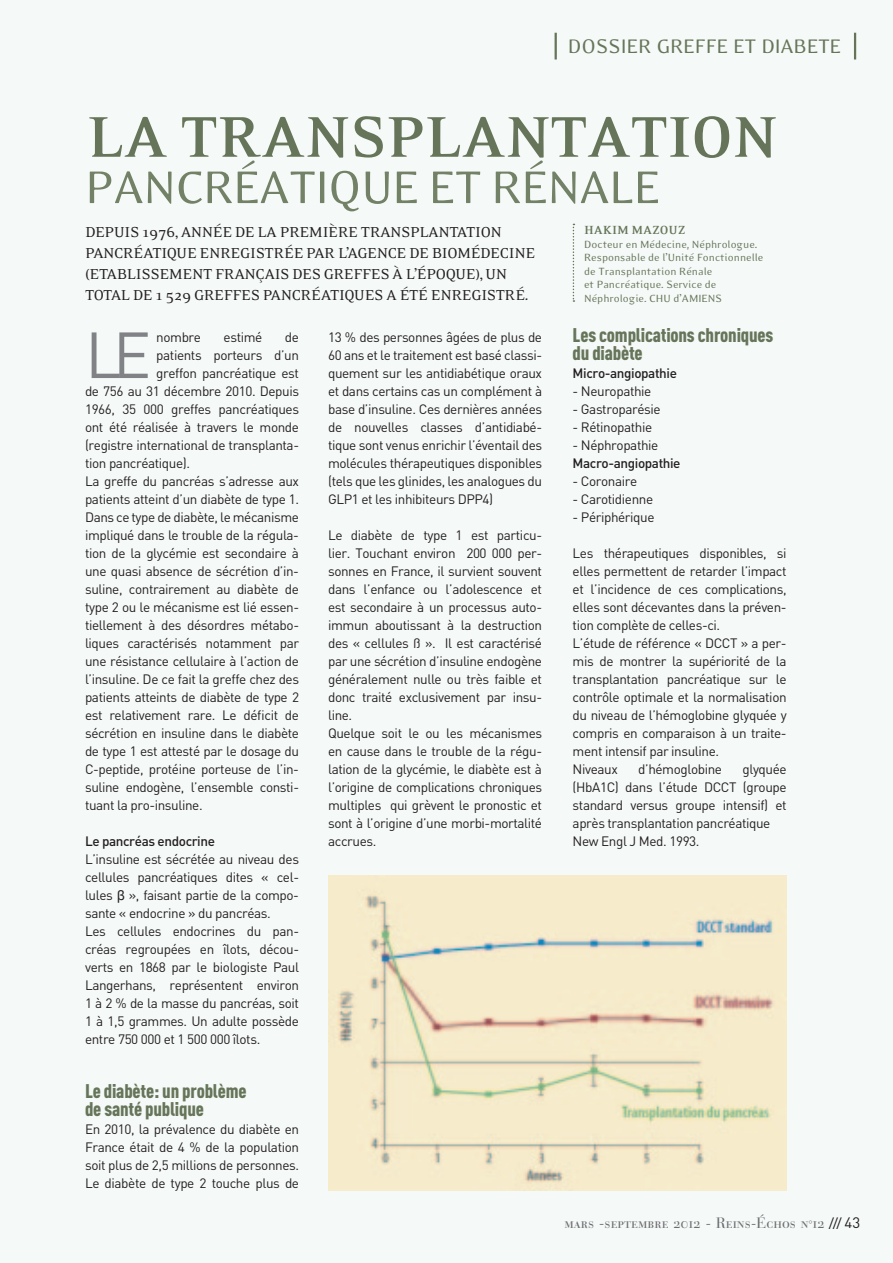
<style>
.page{position:relative;width:893px;height:1263px;background:#f5f9f7}
.page>*{position:absolute;margin:0;border:0;box-sizing:border-box;transform-origin:0 0}
.t1{font:700 65.85px "Eidetic Serif";letter-spacing:-.02em;color:#66755a}
.t2{font:64.05px "DIN";color:#808285}
.t3{font:52.5px "Eidetic Modern";color:#738167}
.t4{font:22.5px "Eidetic Modern";letter-spacing:-.005em;color:#66755a}
.t5{font:900 19.5px/18px "DIN Cond";letter-spacing:-.01em;color:#66755a}
.t6{font:16.5px/21px "Eidetic Serif";letter-spacing:-.02em;color:#231f20}
.t7{font:15px "Bauer Bodoni Roman SC";color:#6c6d70}
.t8{font:13.5px/18px "DIN";letter-spacing:-.03em;color:#231f20}
.t9{font:500 13.5px "DIN";letter-spacing:-.03em;color:#231f20}
.t10{font:700 13.5px "Eidetic Serif";letter-spacing:-.01em;color:#66755a}
.t11{font:12px/13.5px "Eidetic Modern";color:#66755a}
.s1{font-family:"Helvetica"}
.s2{font-size:10.5px}
.s3{font-family:"DIN";font-size:13.5px;color:#231f20}
.s4{font-family:"DIN";color:#231f20}
</style>
<div class="page">
<hr style="left:854px;top:33px;width:2px;height:27px;background:#66755a">
<hr style="left:555px;top:33px;width:2px;height:27px;background:#66755a">
<svg style="left:573px;top:224px;width:1px;height:78px"></svg>
<img style="left:329px;top:876px;width:458px;height:315px">
<h3 class="t4" style="left:568px;top:35px;width:275px">DOSSIER GREFFE ET DIABETE</h3>
<h1 class="t1" style="left:87px;top:103px;width:693px">LA TRANSPLANTATION</h1>
<h3 class="t3" style="left:85px;top:160px;width:59px">pancr</h3>
<h3 class="t3" style="left:233px;top:160px;width:342px">éatique et rénale</h3>
<p class="t6" style="left:85px;top:221px;width:452px">DEPUIS 1976, ANNÉE DE LA PREMIÈRE TRANSPLANTATION PANCRÉATIQUE ENREGISTRÉE PAR L’AGENCE DE BIOMÉDECINE (ETABLISSEMENT FRANÇAIS DES GREFFES À L’ÉPOQUE), UN TOTAL DE 1 529 GREFFES PANCRÉATIQUES A ÉTÉ ENREGISTRÉ.</p>
<h2 class="t2" style="left:85px;top:315px;width:58px">Le</h2>
<p class="t8" style="left:156px;top:328px;width:46px">nombre</p>
<p class="t8" style="left:224px;top:328px;width:40px">estimé</p>
<p class="t8" style="left:285px;top:328px;width:16px">de</p>
<p class="t8" style="left:156px;top:346px;width:144px">patients porteurs d’un</p>
<p class="t8" style="left:156px;top:364px;width:144px">greffon pancréatique est</p>
<p class="t8" style="left:85px;top:382px;width:216px">de 756 au 31 décembre 2010. Depuis</p>
<p class="t8" style="left:85px;top:400px;width:216px">1966, 35 000 greffes pancréatiques</p>
<p class="t8" style="left:85px;top:418px;width:216px">ont été réalisée à travers le monde</p>
<p class="t8" style="left:85px;top:436px;width:216px">(registre international de transplanta-</p>
<p class="t8" style="left:85px;top:454px;width:106px">tion pancréatique).</p>
<p class="t8" style="left:85px;top:472px;width:216px">La greffe du pancréas s’adresse aux</p>
<p class="t8" style="left:85px;top:490px;width:216px">patients atteint d’un diabète de type 1.</p>
<p class="t8" style="left:85px;top:508px;width:216px">Dans ce type de diabète, le mécanisme</p>
<p class="t8" style="left:85px;top:526px;width:216px">impliqué dans le trouble de la régula-</p>
<p class="t8" style="left:85px;top:544px;width:216px">tion de la glycémie est secondaire à</p>
<p class="t8" style="left:85px;top:562px;width:216px">une quasi absence de sécrétion d’in-</p>
<p class="t8" style="left:85px;top:580px;width:216px">suline, contrairement au diabète de</p>
<p class="t8" style="left:85px;top:598px;width:216px">type 2 ou le mécanisme est lié essen-</p>
<p class="t8" style="left:85px;top:616px;width:216px">tiellement à des désordres métabo-</p>
<p class="t8" style="left:85px;top:634px;width:216px">liques caractérisés notamment par</p>
<p class="t8" style="left:85px;top:652px;width:216px">une résistance cellulaire à l’action de</p>
<p class="t8" style="left:85px;top:670px;width:216px">l’insuline. De ce fait la greffe chez des</p>
<p class="t8" style="left:85px;top:688px;width:216px">patients atteints de diabète de type 2</p>
<p class="t8" style="left:85px;top:706px;width:216px">est relativement rare. Le déficit de</p>
<p class="t8" style="left:85px;top:724px;width:216px">sécrétion en insuline dans le diabète</p>
<p class="t8" style="left:85px;top:742px;width:216px">de type 1 est attesté par le dosage du</p>
<p class="t8" style="left:85px;top:760px;width:216px">C-peptide, protéine porteuse de l’in-</p>
<p class="t8" style="left:85px;top:778px;width:216px">suline endogène, l’ensemble consti-</p>
<p class="t8" style="left:85px;top:796px;width:119px">tuant la pro-insuline.</p>
<p class="t9" style="left:85px;top:832px;width:131px">Le pancréas endocrine</p>
<p class="t8" style="left:85px;top:850px;width:216px">L’insuline est sécrétée au niveau des cellules pancréatiques dites « cel&shy;lules <span class="s1">β</span> », faisant partie de la compo&shy;sante « endocrine » du pancréas.<br>Les cellules endocrines du pan&shy;créas regroupées en îlots, décou&shy;verts en 1868 par le biologiste Paul Langerhans, représentent environ 1 à 2 % de la masse du pancréas, soit 1 à 1,5 grammes. Un adulte possède entre 750 000 et 1 500 000 îlots.</p>
<h3 class="t5" style="left:85px;top:1081px;width:163px">Le diabète: un problème de santé publique</h3>
<p class="t8" style="left:85px;top:1120px;width:216px;text-align:justify">En 2010, la prévalence du diabète en France était de 4 % de la population soit plus de 2,5 millions de personnes.<br>Le diabète de type 2 touche plus de</p>
<p class="t8" style="left:328px;top:328px;width:216px;text-align:justify">13 % des personnes âgées de plus de 60 ans et le traitement est basé classi&shy;quement sur les antidiabétique oraux et dans certains cas un complément à base d’insuline. Ces dernières années de nouvelles classes d’antidiabé&shy;tique sont venus enrichir l’éventail des molécules thérapeutiques disponibles (tels que les glinides, les analogues du GLP1 et les inhibiteurs DPP4)</p>
<p class="t8" style="left:328px;top:526px;width:216px">Le diabète de type 1 est particu&shy;lier. Touchant environ 200 000 per&shy;sonnes en France, il survient souvent dans l’enfance ou l’adolescence et est secondaire à un processus auto&shy;immun aboutissant à la destruction des « cellules ß ». Il est caractérisé par une sécrétion d’insuline endogène généralement nulle ou très faible et donc traité exclusivement par insu&shy;line.<br>Quelque soit le ou les mécanismes en cause dans le trouble de la régu&shy;lation de la glycémie, le diabète est à l’origine de complications chroniques multiples qui grèvent le pronostic et sont à l’origine d’une morbi-mortalité accrues.</p>
<p class="t10" style="left:584px;top:223px;width:58px">HAKIM MAZO</p>
<p class="t10" style="left:668px;top:223px;width:17px">UZ</p>
<p class="t11" style="left:584px;top:237px;width:181px">Docteur en Médecine, Néphrologue.<br>Responsable de l’U nité Fonctionnelle de Transplantation Rénale<br>et Pancréatique. Service de<br>Néphrologie. CHU d’AM IENS</p>
<h3 class="t5" style="left:573px;top:325px;width:202px">Les complications chroniques du diabète</h3>
<p class="t9" style="left:573px;top:365px;width:106px">Micro-angiopathie</p>
<p class="t8" style="left:573px;top:382px;width:80px">- Neuropathie</p>
<p class="t8" style="left:573px;top:400px;width:89px">- Gastroparésie</p>
<p class="t8" style="left:573px;top:418px;width:81px">- Rétinopathie</p>
<p class="t8" style="left:573px;top:436px;width:87px">- Néphropathie</p>
<p class="t9" style="left:573px;top:454px;width:109px">Macro-angiopathie</p>
<p class="t8" style="left:573px;top:472px;width:66px">- Coronaire</p>
<p class="t8" style="left:573px;top:490px;width:82px">- Carotidienne</p>
<p class="t8" style="left:573px;top:508px;width:83px">- Périphérique</p>
<p class="t8" style="left:573px;top:544px;width:216px">Les thérapeutiques disponibles, si elles permettent de retarder l’impact et l’incidence de ces complications, elles sont décevantes dans la préven&shy;tion complète de celles-ci.<br>L’étude de référence « DCCT » a per&shy;mis de montrer la supériorité de la transplantation pancréatique sur le contrôle optimale et la normalisation du niveau de l’hémoglobine glyquée y compris en comparaison à un traite&shy;ment intensif par insuline.<br>Niveaux</p>
<p class="t8" style="left:573px;top:760px;width:216px;text-indent:170px">glyquée (HbA1C) dans l’étude DCCT (groupe standard versus groupe intensif) et après transplantation pancréatique<br>New Engl J Med. 1993.</p>
<p class="t8" style="left:638px;top:760px;width:85px">d’hémoglobine</p>
<p class="t7" style="left:564px;top:1214px;width:297px">mars -septembre 2012 - Reins-Échos n<span class="s2">°</span>12 <span class="s3">///</span> <span class="s4">43</span></p>
</div>
